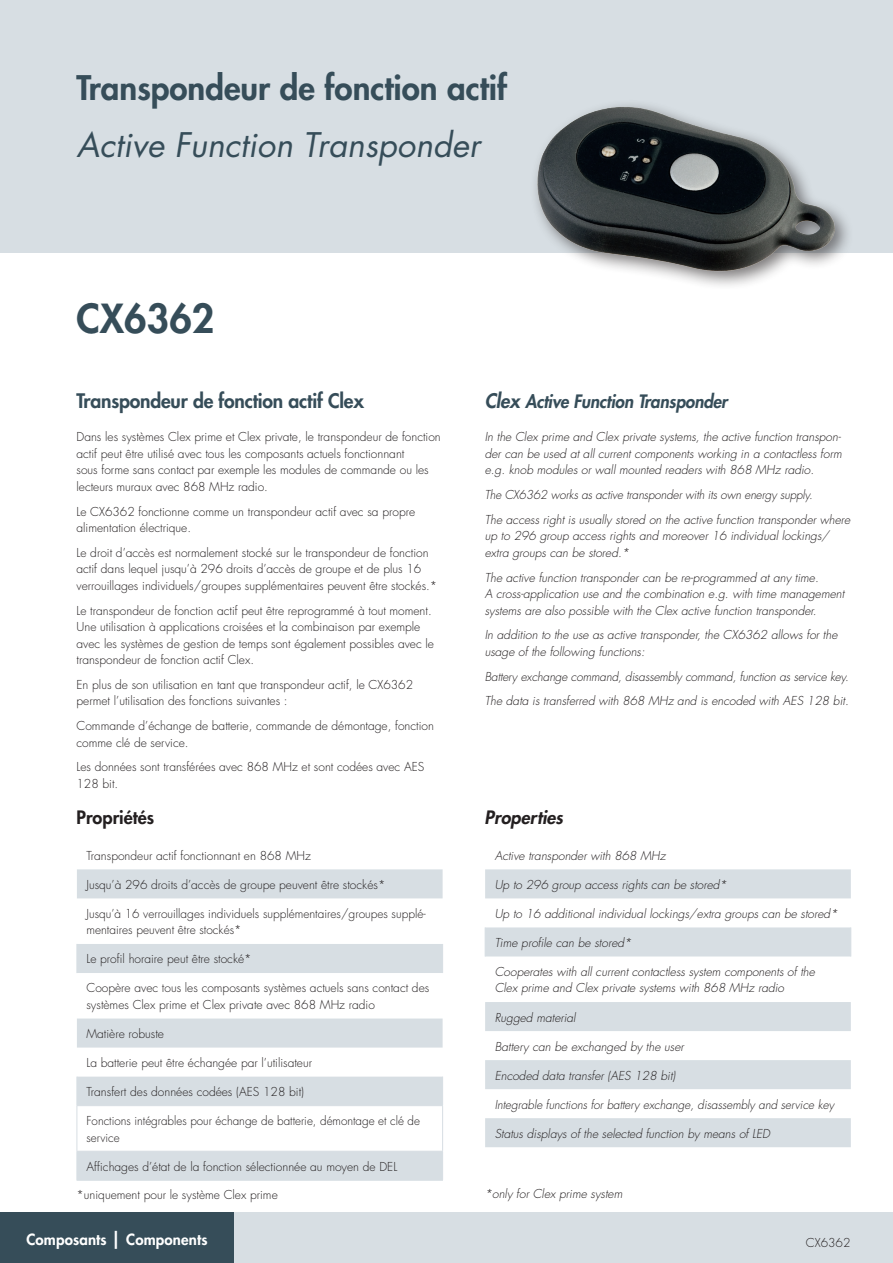
<style>
.page{position:relative;width:893px;height:1263px;background:#fff}
.page>*{position:absolute;margin:0;border:0;box-sizing:border-box;transform-origin:0 0}
.t1{font:800 39px "Futura Std";color:#364d59}
.t2{font:800 33px "Futura Std";color:#364d59}
.t3{font:italic 33px "Futura Std";color:#364d59}
.Body{font:800 19.5px "Futura Std";letter-spacing:-.01em;color:#364d59}
.Body-2{font:italic 800 18px "Futura Std";letter-spacing:-.01em;color:#364d59;scale:.95 1}
.t4{font:800 18px "Futura Std";color:#231f20}
.t5{font:italic 800 18px "Futura Std";color:#231f20}
.t6{font:800 15px "Futura Std";letter-spacing:.01em;color:#fff}
.Body-3{font:300 12px/16.5px "Futura Std";color:#231f20}
.Body_Englisch{font:italic 300 12px/16.5px "Futura Std";color:#231f20}
.Tabelle_Daten_DE{font:300 12px/16.5px "Futura Std";color:#231f20}
.Tabelle_Daten_ENG{font:italic 300 12px/16.5px "Futura Std";color:#231f20}
.s1{font-size:19.5px}
.s2{font-size:18px}
</style>
<div class="page">
<div style="left:0;top:1212px;width:893px;height:51px;background:#d7dee3"></div>
<div style="left:0;top:1212px;width:234px;height:51px;background:#364d59"></div>
<div style="left:0;top:0;width:893px;height:253px;background:#d7dee3"></div>
<svg style="left:77px;top:869px;width:366px;height:311px"></svg>
<svg style="left:77px;top:944px;width:1px;height:29px"></svg>
<svg style="left:442px;top:944px;width:1px;height:29px"></svg>
<svg style="left:77px;top:1076px;width:1px;height:29px"></svg>
<hr style="left:77px;top:1106px;width:1px;height:45px;background:#d7dee3">
<svg style="left:77px;top:1152px;width:1px;height:28px"></svg>
<svg style="left:442px;top:1076px;width:1px;height:29px"></svg>
<hr style="left:77px;top:1105px;width:366px;height:1px;background:#d7dee3">
<hr style="left:442px;top:1106px;width:1px;height:45px;background:#d7dee3">
<hr style="left:77px;top:1151px;width:366px;height:1px;background:#d7dee3">
<svg style="left:442px;top:1152px;width:1px;height:28px"></svg>
<hr style="left:77px;top:1180px;width:366px;height:1px;background:#d7dee3">
<svg style="left:485px;top:869px;width:366px;height:278px;fill:#d7dee3"></svg>
<svg style="left:485px;top:927px;width:1px;height:29px"></svg>
<svg style="left:850px;top:927px;width:1px;height:29px"></svg>
<img style="left:535px;top:104px;width:313px;height:182px">
<p class="t2" style="left:77px;top:67px;width:432px">Transpondeur de fonction actif</p>
<p class="t3" style="left:77px;top:123px;width:405px">Active Function Transponder</p>
<p class="t1" style="left:77px;top:294px;width:139px">CX6362</p>
<p class="Body" style="left:77px;top:389px;width:289px">Transpondeur de fonction actif Clex</p>
<p class="Body-3" style="left:77px;top:429px;width:366px">Dans les systèmes Clex prime et Clex private, le transpondeur de fonction actif peut être utilisé avec tous les composants actuels fonctionnant<br>sous forme sans contact par exemple les modules de commande ou les lecteurs muraux avec 868 MHz radio.</p>
<p class="Body-3" style="left:77px;top:503px;width:340px">Le CX6362 fonctionne comme un transpondeur actif avec sa propre alimentation électrique.</p>
<p class="Body-3" style="left:77px;top:545px;width:362px">Le droit d’accès est normalement stocké sur le transpondeur de fonction actif dans lequel jusqu’à 296 droits d’accès de groupe et de plus 16 verrouillages individuels/groupes supplémentaires peuvent être stockés.*</p>
<p class="Body-3" style="left:77px;top:602px;width:359px">Le transpondeur de fonction actif peut être reprogrammé à tout moment.<br>Une utilisation à applications croisées et la combinaison par exemple avec les systèmes de gestion de temps sont également possibles avec le transpondeur de fonction actif Clex.</p>
<p class="Body-3" style="left:77px;top:677px;width:338px">En plus de son utilisation en tant que transpondeur actif, le CX6362 permet l’utilisation des fonctions suivantes :</p>
<p class="Body-3" style="left:77px;top:718px;width:359px">Commande d’échange de batterie, commande de démontage, fonction comme clé de service.</p>
<p class="Body-3" style="left:77px;top:759px;width:349px">Les données sont transférées avec 868 MHz et sont codées avec AES<br>128 bit.</p>
<p class="Body-2" style="left:485px;top:390px;width:257px"><span class="s1">Clex</span> Active Function Transponder</p>
<p class="Body_Englisch" style="left:485px;top:429px;width:359px;text-align:justify">In the Clex prime and Clex private systems, the active function transpon&shy;der can be used at all current components working in a contactless form e.g. knob modules or wall mounted readers with 868 MHz radio.</p>
<p class="Body_Englisch" style="left:485px;top:487px;width:329px">The CX6362 works as active transponder with its own energy supply.</p>
<p class="Body_Englisch" style="left:485px;top:512px;width:367px">The access right is usually stored on the active function transponder where up to 296 group access rights and moreover 16 individual lockings/ extra groups can be stored.*</p>
<p class="Body_Englisch" style="left:485px;top:569px;width:361px">The active function transponder can be re-programmed at any time.<br>A cross-application use and the combination e.g. with time management systems are also possible with the Clex active function transponder.</p>
<p class="Body_Englisch" style="left:485px;top:627px;width:354px">In addition to the use as active transponder, the CX6362 allows for the usage of the following functions:</p>
<p class="Body_Englisch" style="left:485px;top:668px;width:366px">Battery exchange command, disassembly command, function as service key.</p>
<p class="Body_Englisch" style="left:485px;top:693px;width:365px">The data is transferred with 868 MHz and is encoded with AES 128 bit.</p>
<p class="t4" style="left:77px;top:806px;width:79px">Propriétés</p>
<p class="t5" style="left:485px;top:806px;width:80px">Properties</p>
<p class="Tabelle_Daten_DE" style="left:86px;top:847px;width:226px">Transpondeur actif fonctionnant en 868 MHz</p>
<p class="Tabelle_Daten_DE" style="left:86px;top:876px;width:300px">Jusqu’à 296 droits d’accès de groupe peuvent être stockés*</p>
<p class="Tabelle_Daten_DE" style="left:86px;top:906px;width:341px">Jusqu’à 16 verrouillages individuels supplémentaires/groupes supplé&shy;mentaires peuvent être stockés*</p>
<p class="Tabelle_Daten_DE" style="left:86px;top:951px;width:167px">Le profil horaire peut être stocké*</p>
<p class="Tabelle_Daten_DE" style="left:86px;top:980px;width:344px">Coopère avec tous les composants systèmes actuels sans contact des</p>
<p class="Tabelle_Daten_DE" style="left:86px;top:997px;width:290px">systèmes Clex prime et Clex private avec 868 MHz radio</p>
<p class="Tabelle_Daten_DE" style="left:86px;top:1026px;width:79px">Matière robuste</p>
<p class="Tabelle_Daten_DE" style="left:86px;top:1055px;width:227px">La batterie peut être échangée par l’utilisateur</p>
<p class="Tabelle_Daten_DE" style="left:86px;top:1084px;width:219px">Transfert des données codées (AES 128 bit)</p>
<p class="Tabelle_Daten_DE" style="left:86px;top:1113px;width:335px">Fonctions intégrables pour échange de batterie, démontage et clé de</p>
<p class="Tabelle_Daten_DE" style="left:86px;top:1129px;width:35px">service</p>
<p class="Tabelle_Daten_DE" style="left:86px;top:1158px;width:312px">Affichages d’état de la fonction sélectionnée au moyen de DEL</p>
<p class="Tabelle_Daten_ENG" style="left:495px;top:847px;width:172px">Active transponder with 868 MHz</p>
<p class="Tabelle_Daten_ENG" style="left:495px;top:876px;width:234px">Up to 296 group access rights can be stored*</p>
<p class="Tabelle_Daten_ENG" style="left:495px;top:906px;width:345px">Up to 16 additional individual lockings/extra groups can be stored*</p>
<p class="Tabelle_Daten_ENG" style="left:495px;top:935px;width:138px">Time profile can be stored*</p>
<p class="Tabelle_Daten_ENG" style="left:495px;top:964px;width:322px">Cooperates with all current contactless system components of the<br>Clex prime and Clex private systems with 868 MHz radio</p>
<p class="Tabelle_Daten_ENG" style="left:495px;top:1009px;width:82px">Rugged material</p>
<p class="Tabelle_Daten_ENG" style="left:495px;top:1038px;width:191px">Battery can be exchanged by the user</p>
<p class="Tabelle_Daten_ENG" style="left:495px;top:1067px;width:182px">Encoded data transfer (AES 128 bit)</p>
<p class="Tabelle_Daten_ENG" style="left:495px;top:1096px;width:341px">Integrable functions for battery exchange, disassembly and service key</p>
<p class="Tabelle_Daten_ENG" style="left:495px;top:1125px;width:277px">Status displays of the selected function by means of LED</p>
<p class="Tabelle_Daten_DE" style="left:77px;top:1186px;width:203px">*uniquement pour le système Clex prime</p>
<p class="Tabelle_Daten_ENG" style="left:485px;top:1185px;width:139px">*only for Clex prime system</p>
<p class="t6" style="left:26px;top:1230px;width:183px">Composants <span class="s2">|</span> Components</p>
<p class="Body-3" style="left:806px;top:1235px;width:46px">CX6362</p>
</div>
